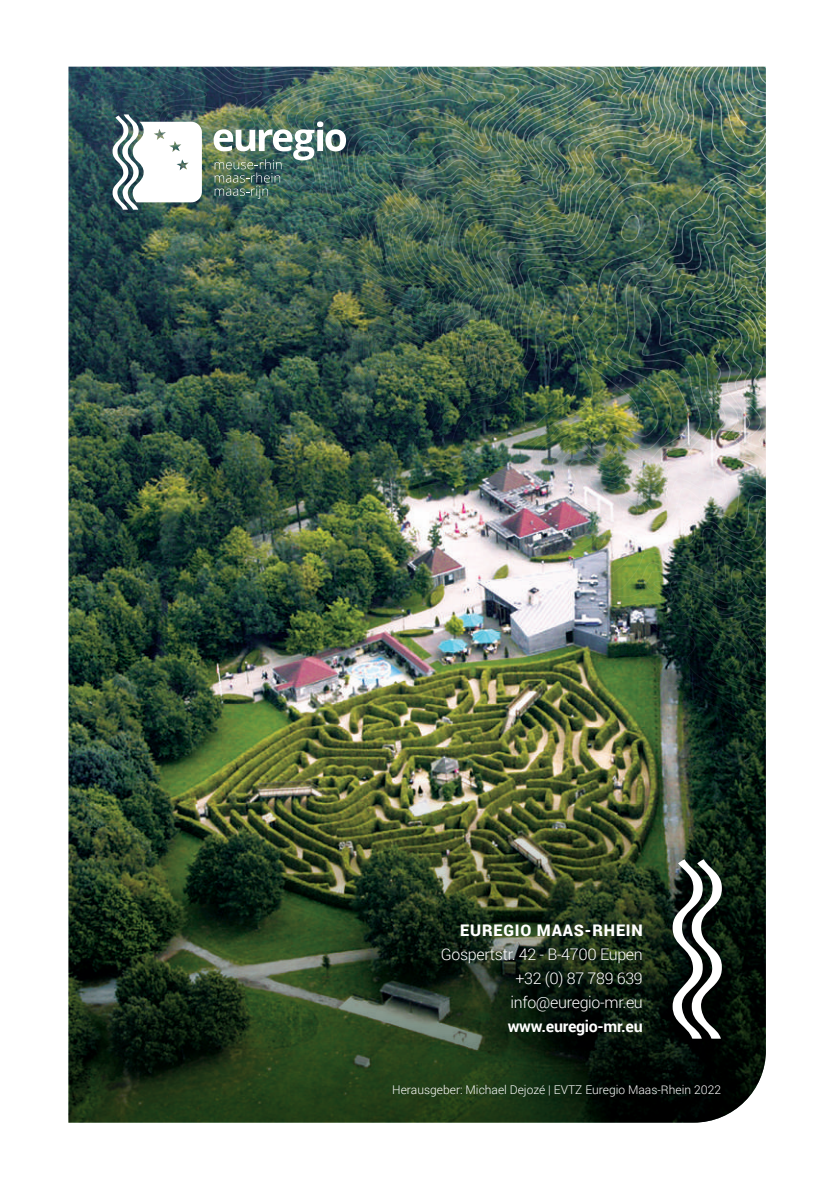
<style>
.page{position:relative;width:834px;height:1191px;background:#fff}
.page>*{position:absolute;margin:0;border:0;box-sizing:border-box;transform-origin:0 0}
.t1{font:300 16px/24px "Roboto";letter-spacing:-.02em;color:#fff;text-align:right}
.t2{font:900 16px "Roboto";letter-spacing:.05em;color:#fff}
.t3{font:700 16px "Roboto";letter-spacing:-.02em;color:#fff}
.t4{font:300 12px "Roboto";color:#fff}
</style>
<div class="page">
<img style="left:68px;top:738px;width:697px;height:384px">
<svg style="left:672px;top:859px;width:49px;height:179px"></svg>
<img style="left:68px;top:66px;width:698px;height:117px">
<img style="left:68px;top:183px;width:698px;height:555px">
<p class="t2" style="left:460px;top:919px;width:184px">EUREGIO MAAS-RHEIN</p>
<p class="t1" style="left:441px;top:942px;width:203px">Gospertstr. 42 - B-4700 Eupen +32 (0) 87 789 639 info@euregio-mr.eu</p>
<p class="t3" style="left:507px;top:1015px;width:136px">www.euregio-mr.eu</p>
<p class="t4" style="left:392px;top:1081px;width:330px">Herausgeber: Michael Dejozé | EVTZ Euregio Maas-Rhein 2022</p>
</div>
